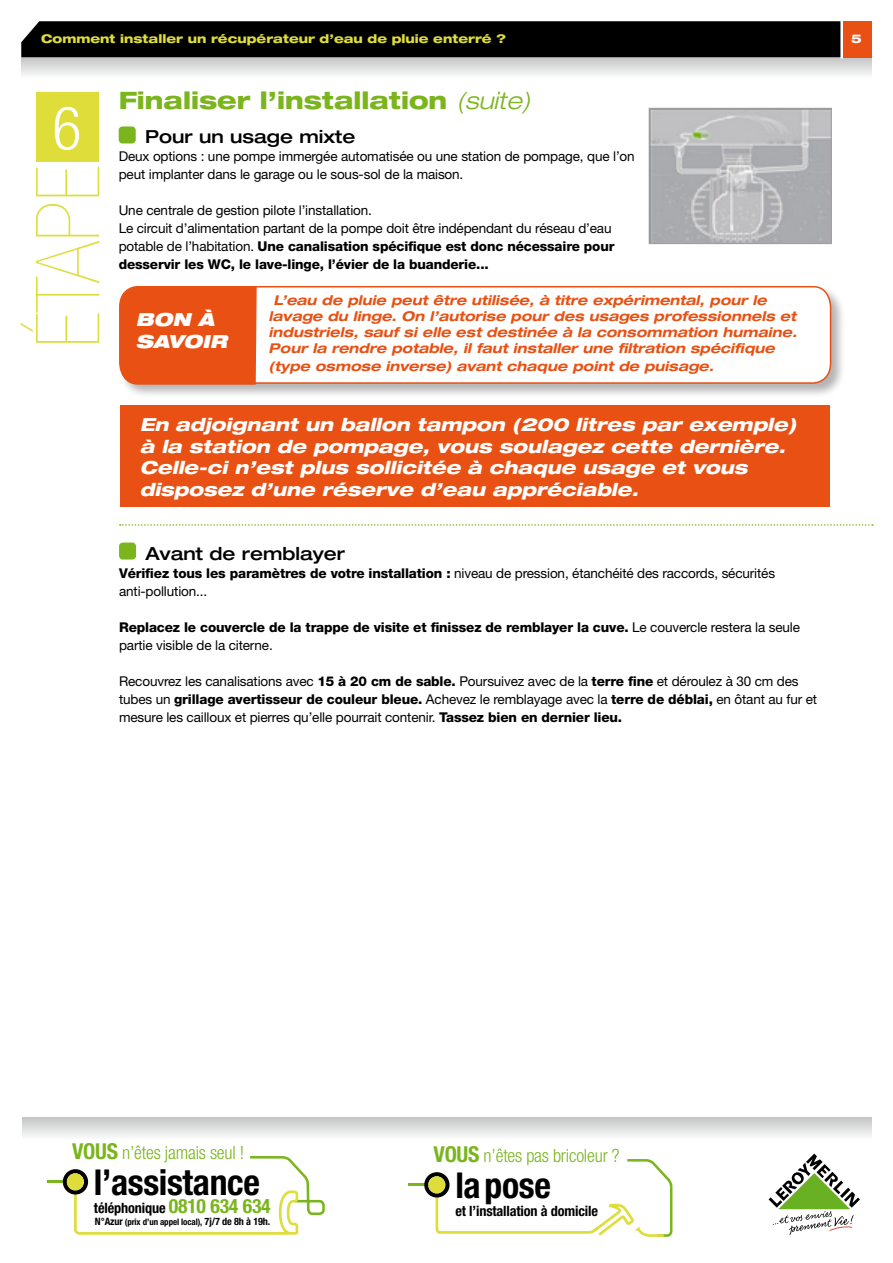
<style>
.page{position:relative;width:893px;height:1263px;background:#fff}
.page>*{position:absolute;margin:0;border:0;box-sizing:border-box;transform-origin:0 0}
.t1{font:900 condensed 88.5px "Helvetica Neue LT";letter-spacing:-.01em;color:#dedd3a}
.t2{font:300 condensed 60px "Helvetica Neue LT";color:#fff}
.t3{font:700 condensed 35.7px "Helvetica Neue";letter-spacing:-.01em;color:#000}
.t4{font:800 expanded 24px "Helvetica Neue";color:#7ab51d}
.t5{font:300 condensed 18.3px "Helvetica Neue LT";letter-spacing:-.01em;color:#7ab51d}
.t6{font:italic 800 expanded 18px/21.6px "Helvetica Neue";color:#fff}
.t7{font:500 expanded 18px "Helvetica Neue";color:#000}
.t8{font:italic 900 expanded 18px/21.6px "Helvetica Neue";color:#fff}
.t9{font:700 condensed 14.25px "Helvetica Neue";letter-spacing:-.01em;color:#000}
.t10{font:13.5px/18px "Helvetica Neue LT";letter-spacing:-.01em;color:#000}
.t11{font:italic 700 expanded 13.5px/16.2px "Helvetica Neue";color:#e85113}
.t12{font:800 13.5px/18px "Helvetica Neue LT";letter-spacing:-.01em;color:#000}
.t13{font:800 expanded 12px "Helvetica Neue";color:#dedd3a}
.t14{font:800 expanded 12px "Helvetica Neue";color:#fff}
.t15{font:700 condensed 8.85px "Helvetica Neue";letter-spacing:-.01em;color:#000}
.s1{font-weight:300;font-style:italic}
.s2{font-weight:800}
.s3{font-weight:400}
.s4{font-family:"Helvetica Neue";font-weight:700;font-size:21.9px}
.s5{font-size:19.65px;color:#7ab51d}
.s6{font-size:10.2px}
</style>
<div class="page">
<svg style="left:21px;top:58px;width:851px;height:17px;background:#dcdcdd"></svg>
<div style="left:21px;top:21px;width:819px;height:36px;background:#000"></div>
<div style="left:22px;top:1117px;width:850px;height:22px;background:linear-gradient(to bottom,#c4c5c6,#f7f7f7)"></div>
<svg style="left:769px;top:1153px;width:91px;height:82px"></svg>
<hr style="left:47px;top:1180px;width:28px;height:3px;background:#7ab51d">
<svg style="left:63px;top:1156px;width:262px;height:79px"></svg>
<hr style="left:408px;top:1183px;width:29px;height:3px;background:#7ab51d">
<svg style="left:424px;top:1159px;width:249px;height:78px"></svg>
<div style="left:843px;top:21px;width:29px;height:36px;background:#e85113"></div>
<div style="left:36px;top:92px;width:63px;height:70px;background:#dedd3a"></div>
<div style="left:119px;top:126px;width:17px;height:17px;background:#7ab51d;border-radius:4px"></div>
<img style="left:651px;top:110px;width:179px;height:132px">
<div style="left:649px;top:108px;width:183px;height:136px;border:1px solid #9c9e9f"></div>
<div style="left:119px;top:542px;width:17px;height:17px;background:#7ab51d;border-radius:4px"></div>
<div style="left:117px;top:284px;width:729px;height:115px;background:#000;opacity:.3"></div>
<svg style="left:118px;top:285px;width:714px;height:99px"></svg>
<div style="left:120px;top:287px;width:137px;height:98px;background:#e85113"></div>
<div style="left:121px;top:406px;width:709px;height:101px;background:#e85113"></div>
<svg style="left:120px;top:524px;width:753px;height:2px"></svg>
<p class="t13" style="left:41px;top:31px;width:466px">Comment installer un récupérateur d’eau de pluie enterré ?</p>
<h2 class="t2" style="left:52px;top:94px;width:30px">6</h2>
<h1 class="t1" style="left:18px;top:348px;width:184px;rotate:-90deg">ÉTAPE</h1>
<h3 class="t4" style="left:119px;top:85px;width:413px">Finaliser l’installation <span class="s1">(suite)</span></h3>
<h3 class="t7" style="left:145px;top:126px;width:212px">Pour un usage mixte</h3>
<p class="t10" style="left:119px;top:147px;width:518px">Deux options : une pompe immergée automatisée ou une station de pompage, que l’on peut implanter dans le garage ou le sous-sol de la maison.</p>
<p class="t10" style="left:119px;top:201px;width:497px">Une centrale de gestion pilote l’installation.<br>Le circuit d’alimentation partant de la pompe doit être indépendant du réseau d’eau potable de l’habitation. <span class="s2">Une canalisation spécifique est donc nécessaire pour desservir les WC, le lave-linge, l’évier de la buanderie...</span></p>
<h3 class="t8" style="left:136px;top:308px;width:93px">BON À<br>SAVOIR</h3>
<p class="t11" style="left:269px;top:291px;width:530px;text-indent:5px">L’eau de pluie peut être utilisée, à titre expérimental, pour le lavage du linge. On l’autorise pour des usages professionnels et industriels, sauf si elle est destinée à la consommation humaine.<br>Pour la rendre potable, il faut installer une filtration spécifique</p>
<p class="t11" style="left:269px;top:358px;width:447px">(type osmose inverse) avant chaque point de puisage.</p>
<h3 class="t6" style="left:140px;top:413px;width:658px">En adjoignant un ballon tampon (200 litres par exemple) à la station de pompage, vous soulagez cette dernière.<br>Celle-ci n’est plus sollicitée à chaque usage et vous disposez d’une réserve d’eau appréciable.</h3>
<h3 class="t7" style="left:145px;top:542px;width:201px">Avant de remblayer</h3>
<p class="t10" style="left:119px;top:563px;width:657px"><span class="s2">Vérifiez tous les paramètres de votre installation :</span> niveau de pression, étanchéité des raccords, sécurités anti-pollution...</p>
<p class="t12" style="left:119px;top:618px;width:682px">Replacez le couvercle de la trappe de visite et finissez de remblayer la cuve. <span class="s3">Le couvercle restera la seule partie visible de la citerne.</span></p>
<p class="t10" style="left:119px;top:671px;width:700px">Recouvrez les canalisations avec <span class="s2">15 à 20 cm de sable.</span> Poursuivez avec de la <span class="s2">terre fine</span> et déroulez à 30 cm des tubes un <span class="s2">grillage avertisseur de couleur bleue.</span> Achevez le remblayage avec la <span class="s2">terre de déblai,</span> en ôtant au fur et mesure les cailloux et pierres qu’elle pourrait contenir. <span class="s2">Tassez bien en dernier lieu.</span></p>
<p class="t14" style="left:851px;top:31px;width:12px">5</p>
<h3 class="t5" style="left:72px;top:1142px;width:174px"><span class="s4">VOUS</span> n’êtes jamais seul !</h3>
<h3 class="t3" style="left:94px;top:1160px;width:167px">l’assistance</h3>
<p class="t9" style="left:94px;top:1199px;width:178px">téléphonique <span class="s5">0810 634 634</span></p>
<p class="t15" style="left:95px;top:1216px;width:177px"><span class="s6">N°Azur</span> (prix d’un appel local), <span class="s6">7j/7 de 8h à 19h.</span></p>
<h3 class="t5" style="left:433px;top:1145px;width:188px"><span class="s4">VOUS</span> n’êtes pas bricoleur ?</h3>
<h3 class="t3" style="left:455px;top:1163px;width:97px">lapose</h3>
<p class="t9" style="left:455px;top:1202px;width:144px">et l’installation à domicile</p>
</div>
